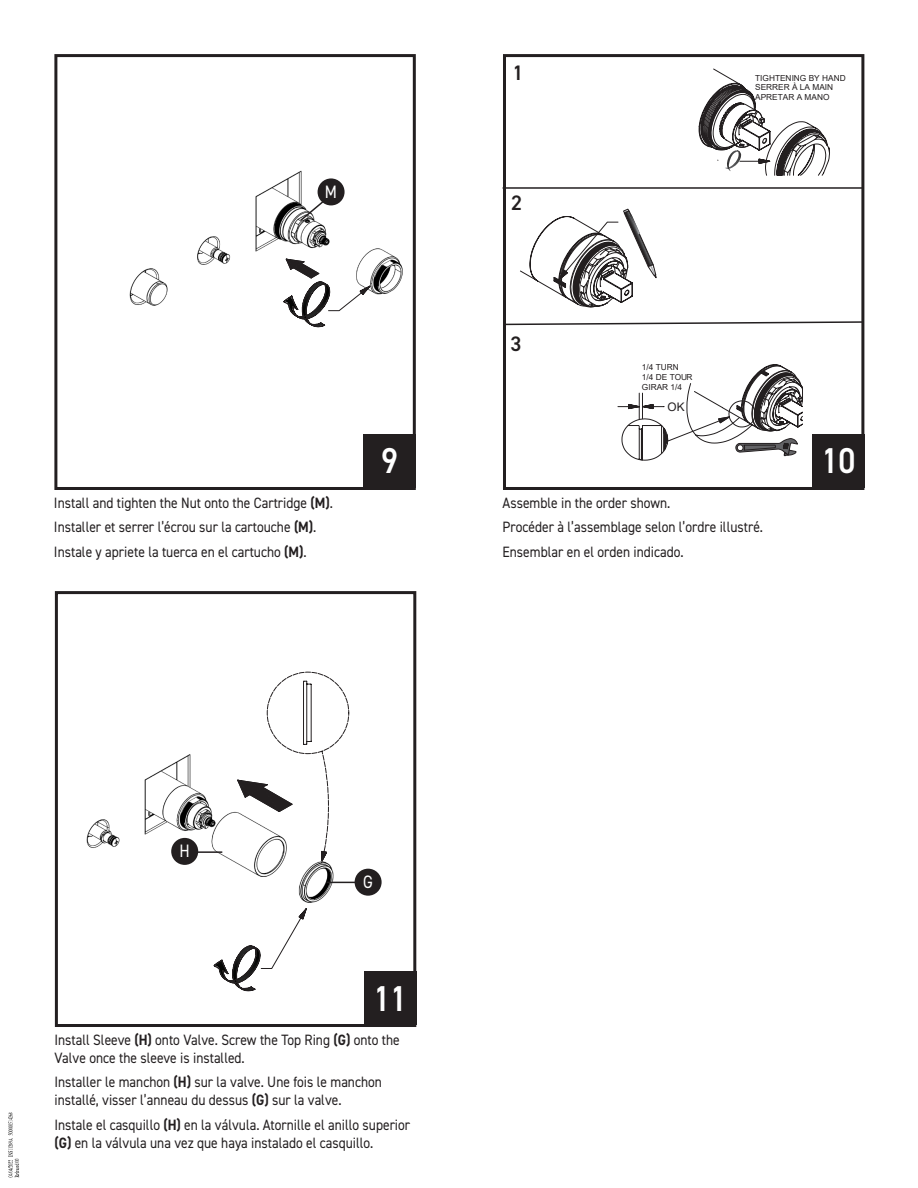
<style>
.page{position:relative;width:918px;height:1188px;background:#fff}
.page>*{position:absolute;margin:0;border:0;box-sizing:border-box;transform-origin:0 0}
.t1{font:600 36px "DIN2014";color:#fff;scale:.9 1}
.t2{font:600 21px "DIN2014";color:#231f20}
.t3{font:18px "DIN2014";color:#fff;scale:.9 1}
.t4{font:15px/24.8px "DIN2014";color:#231f20;scale:.9 1}
.t5{font:11.85px "Arial";color:#231f20}
.t6{font:8.25px/9.3px "Arial";color:#231f20}
.s1{font-weight:700}
</style>
<div class="page">
<svg style="left:54px;top:54px;width:362px;height:436px"></svg>
<svg style="left:502px;top:54px;width:363px;height:436px"></svg>
<svg style="left:54px;top:591px;width:363px;height:436px"></svg>
<hr style="left:503px;top:187px;width:361px;height:2px;background:#231f20">
<svg style="left:502px;top:321px;width:363px;height:5px"></svg>
<div style="left:318px;top:178px;width:27px;height:27px;background:#231f20;border-radius:50%"></div>
<svg style="left:299px;top:198px;width:28px;height:25px"></svg>
<div style="left:171px;top:838px;width:27px;height:27px;background:#231f20;border-radius:50%"></div>
<hr style="left:191px;top:851px;width:31px;height:2px;background:#231f20">
<div style="left:355px;top:869px;width:27px;height:27px;background:#231f20;border-radius:50%"></div>
<hr style="left:327px;top:882px;width:31px;height:1px;background:#231f20">
<div style="left:364px;top:434px;width:52px;height:54px;background:#231f20"></div>
<div style="left:812px;top:434px;width:52px;height:54px;background:#231f20"></div>
<div style="left:364px;top:971px;width:52px;height:54px;background:#231f20"></div>
<img style="left:267px;top:278px;width:16px;height:47px">
<img style="left:310px;top:327px;width:22px;height:22px">
<svg style="left:283px;top:259px;width:88px;height:68px"></svg>
<svg style="left:699px;top:69px;width:131px;height:107px"></svg>
<svg style="left:520px;top:209px;width:137px;height:98px"></svg>
<svg style="left:617px;top:364px;width:186px;height:97px"></svg>
<img style="left:198px;top:941px;width:16px;height:24px">
<img style="left:198px;top:965px;width:16px;height:24px">
<img style="left:241px;top:993px;width:21px;height:20px">
<svg style="left:214px;top:672px;width:135px;height:321px"></svg>
<svg style="left:8px;top:1113px;width:11px;height:64px"></svg>
<p class="t3" style="left:325px;top:180px;width:15px">M</p>
<h2 class="t2" style="left:513px;top:59px;width:12px">1</h2>
<h2 class="t2" style="left:511px;top:189px;width:12px">2</h2>
<p class="t6" style="left:755px;top:73px;width:92px">TIGHTENING BY HAND<br>SERRER À LA MAIN<br>APRETAR A MANO</p>
<h2 class="t2" style="left:510px;top:329px;width:12px">3</h2>
<p class="t6" style="left:642px;top:362px;width:52px;line-height:10.1px">1/4 TURN<br>1/4 DE TOUR<br>GIRAR 1/4</p>
<p class="t5" style="left:668px;top:399px;width:19px">OK</p>
<h1 class="t1" style="left:381px;top:437px;width:20px">9</h1>
<h1 class="t1" style="left:821px;top:437px;width:39px">10</h1>
<p class="t4" style="left:54px;top:490px;width:311px">Install and tighten the Nut onto the Cartridge <span class="s1">(M)</span>.<br>Installer et serrer l’écrou sur la cartouche <span class="s1">(M)</span>.<br>Instale y apriete la tuerca en el cartucho <span class="s1">(M)</span>.</p>
<p class="t4" style="left:503px;top:490px;width:291px">Assemble in the order shown.<br>Procéder à l’assemblage selon l’ordre illustré.<br>Ensemblar en el orden indicado.</p>
<p class="t3" style="left:180px;top:840px;width:13px">H</p>
<p class="t3" style="left:363px;top:871px;width:12px">G</p>
<h1 class="t1" style="left:373px;top:974px;width:39px">11</h1>
<p class="t4" style="left:54px;top:1030px;width:385px;line-height:18px">Install Sleeve <span class="s1">(H)</span> onto Valve. Screw the Top Ring <span class="s1">(G)</span> onto the<br>Valve once the sleeve is installed.</p>
<p class="t4" style="left:54px;top:1073px;width:365px;line-height:18px">Installer le manchon <span class="s1">(H)</span> sur la valve. Une fois le manchon installé, visser l’anneau du dessus <span class="s1">(G)</span> sur la valve.</p>
<p class="t4" style="left:54px;top:1116px;width:397px;line-height:18px">Instale el casquillo <span class="s1">(H)</span> en la válvula. Atornille el anillo superior <span class="s1">(G)</span> en la válvula una vez que haya instalado el casquillo.</p>
</div>
